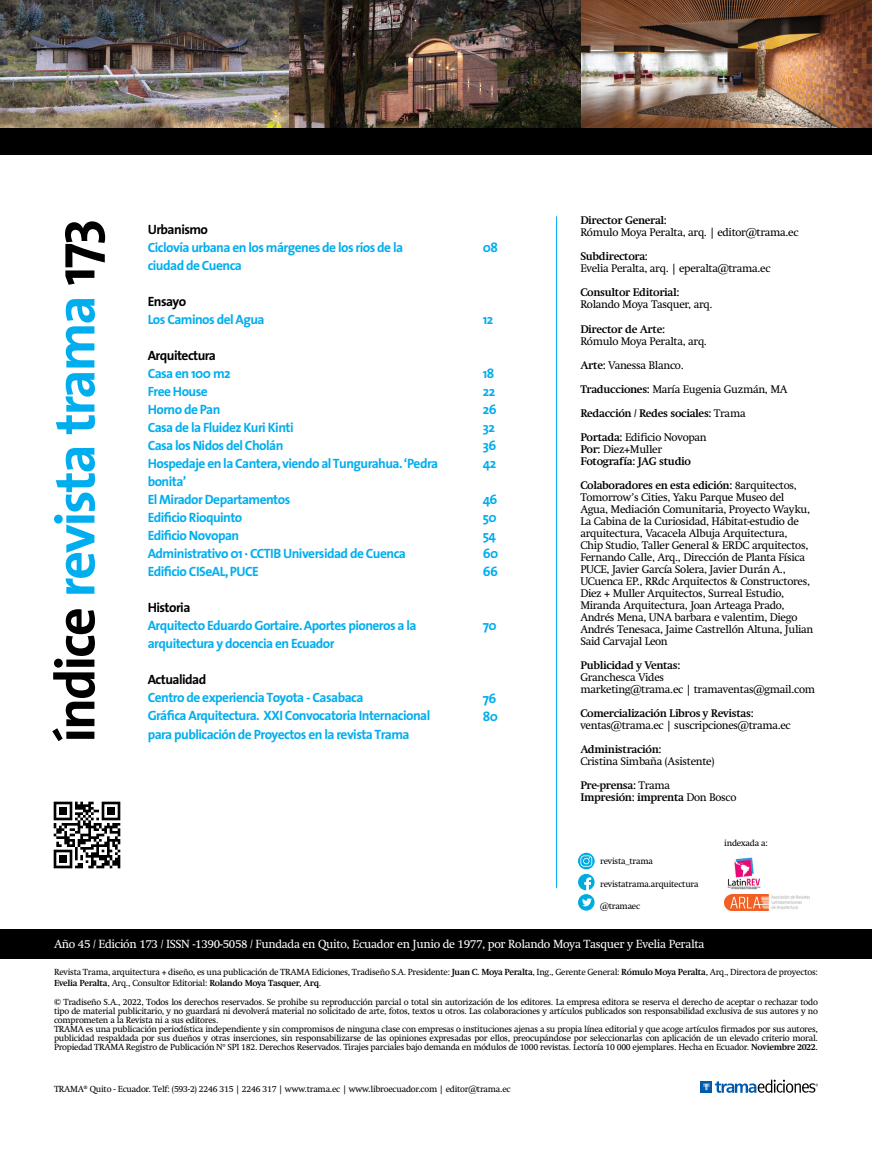
<style>
.page{position:relative;width:872px;height:1149px;background:#fff}
.page>*{position:absolute;margin:0;border:0;box-sizing:border-box;transform-origin:0 0}
.t1{font:700 56.55px "The Sans";letter-spacing:-.04em;color:#00aeef}
.t2{font:700 13.5px/18px "The Sans";letter-spacing:-.04em;color:#00aeef}
.t3{font:700 13.5px "The Sans";letter-spacing:-.04em;color:#000}
.t4{font:12px "Swift LT Pro";letter-spacing:-.03em;color:#fff}
.t5{font:11.25px/12px "Swift LT Pro";letter-spacing:-.03em;color:#000}
.t6{font:700 11.25px/12px "Swift LT Pro";letter-spacing:-.03em;color:#000}
.t7{font:9px/9px "Swift LT Pro";letter-spacing:-.03em;color:#000}
.s1{color:#000}
.s2{font-weight:700}
.s3{font-weight:400}
</style>
<div class="page">
<img style="left:0;top:0;width:872px;height:128px">
<hr style="left:556px;top:216px;width:1px;height:671px;background:#00aeef">
<div style="left:0;top:928px;width:872px;height:30px;background:#000"></div>
<div style="left:0;top:128px;width:872px;height:26px;background:#000"></div>
<svg style="left:578px;top:873px;width:16px;height:17px"></svg>
<svg style="left:578px;top:893px;width:16px;height:17px"></svg>
<svg style="left:582px;top:898px;width:10px;height:8px"></svg>
<svg style="left:578px;top:852px;width:16px;height:17px"></svg>
<svg style="left:580px;top:855px;width:12px;height:11px"></svg>
<svg style="left:700px;top:1081px;width:12px;height:11px"></svg>
<svg style="left:703px;top:1083px;width:6px;height:6px"></svg>
<svg style="left:715px;top:1079px;width:103px;height:13px"></svg>
<img style="left:53px;top:801px;width:68px;height:68px">
<img style="left:724px;top:894px;width:85px;height:16px">
<img style="left:727px;top:857px;width:34px;height:32px">
<h1 class="t1" style="left:28px;top:742px;width:525px;rotate:-90deg"><span class="s1">índice</span> revista trama <span class="s1">173</span></h1>
<h2 class="t3" style="left:148px;top:218px;width:62px">Urbanismo</h2>
<h2 class="t2" style="left:148px;top:238px;width:257px">Ciclovía urbana en los márgenes de los ríos de la ciudad de Cuenca</h2>
<h2 class="t3" style="left:148px;top:290px;width:40px">Ensayo</h2>
<h2 class="t2" style="left:148px;top:310px;width:118px">Los Caminos del Agua</h2>
<h2 class="t3" style="left:148px;top:344px;width:70px">Arquitectura</h2>
<p class="t2" style="left:148px;top:364px;width:292px">Casa en 100 m2<br>Free House<br>Horno de Pan<br>Casa de la Fluidez Kuri Kinti<br>Casa los Nidos del Cholán<br>Hospedaje en la Cantera, viendo al Tungurahua. ‘Pedra bonita’<br>El Mirador Departamentos<br>Edificio Rioquinto<br>Edificio Novopan<br>Administrativo 01 · CCTIB Universidad de Cuenca<br>Edificio CISeAL, PUCE</p>
<h2 class="t3" style="left:148px;top:596px;width:44px">Historia</h2>
<h2 class="t2" style="left:148px;top:616px;width:270px">Arquitecto Eduardo Gortaire. Aportes pioneros a la arquitectura y docencia en Ecuador</h2>
<h2 class="t3" style="left:148px;top:668px;width:60px">Actualidad</h2>
<h2 class="t2" style="left:148px;top:688px;width:284px">Centro de experiencia Toyota - Casabaca<br>Gráfica Arquitectura. XXI Convocatoria Internacional para publicación de Proyectos en la revista Trama</h2>
<h2 class="t2" style="left:483px;top:238px;width:17px">08</h2>
<h2 class="t2" style="left:483px;top:310px;width:12px">12</h2>
<h2 class="t2" style="left:483px;top:364px;width:15px">18<br>22<br>26<br>32<br>36<br>42</h2>
<h2 class="t2" style="left:483px;top:490px;width:17px">46<br>50<br>54<br>60<br>66</h2>
<h2 class="t2" style="left:483px;top:616px;width:15px">70</h2>
<h2 class="t2" style="left:483px;top:688px;width:17px">76<br>80</h2>
<p class="t6" style="left:580px;top:214px;width:88px">Director General:</p>
<p class="t5" style="left:580px;top:226px;width:220px">Rómulo Moya Peralta, arq. | editor@trama.ec</p>
<p class="t6" style="left:580px;top:250px;width:69px">Subdirectora:</p>
<p class="t5" style="left:580px;top:262px;width:192px">Evelia Peralta, arq. | eperalta@trama.ec</p>
<p class="t6" style="left:580px;top:286px;width:101px">Consultor Editorial:</p>
<p class="t5" style="left:580px;top:298px;width:134px">Rolando Moya Tasquer, arq.</p>
<p class="t6" style="left:580px;top:322px;width:86px">Director de Arte:</p>
<p class="t5" style="left:580px;top:328px;width:209px;line-height:24px">Rómulo Moya Peralta, arq.<br><span class="s2">Arte:</span> Vanessa Blanco.<br><span class="s2">Traducciones:</span> María Eugenia Guzmán, MA<br><span class="s2">Redacción / Redes sociales:</span> Trama<br><span class="s2">Portada:</span> Edificio Novopan</p>
<p class="t6" style="left:580px;top:442px;width:112px">Por: <span class="s3">Diez+Muller<br></span>Fotografía: JAG studio</p>
<p class="t5" style="left:580px;top:478px;width:235px"><span class="s2">Colaboradores en esta edición:</span> 8arquitectos, Tomorrow’s Cities, Yaku Parque Museo del Agua, Mediación Comunitaria, Proyecto Wayku, La Cabina de la Curiosidad, Hábitat-estudio de arquitectura, Vacacela Albuja Arquitectura,<br>Chip Studio, Taller General &amp; ERDC arquitectos, Fernando Calle, Arq., Dirección de Planta Física PUCE, Javier García Solera, Javier Durán A., UCuenca EP., RRdc Arquitectos &amp; Constructores, Diez + Muller Arquitectos, Surreal Estudio, Miranda Arquitectura, Joan Arteaga Prado, Andrés Mena, UNA barbara e valentim, Diego Andrés Tenesaca, Jaime Castrellón Altuna, Julian Said Carvajal Leon</p>
<p class="t6" style="left:580px;top:658px;width:102px">Publicidad y Ventas:</p>
<p class="t5" style="left:580px;top:670px;width:236px">Granchesca Vides<br>marketing@trama.ec | tramaventas@gmail.com</p>
<p class="t6" style="left:580px;top:706px;width:175px">Comercialización Libros y Revistas:</p>
<p class="t5" style="left:580px;top:718px;width:212px">ventas@trama.ec | suscripciones@trama.ec</p>
<p class="t6" style="left:580px;top:742px;width:83px">Administración:</p>
<p class="t5" style="left:580px;top:748px;width:136px;line-height:24px">Cristina Simbaña (Asistente)<br><span class="s2">Pre-prensa:</span> Trama</p>
<p class="t6" style="left:580px;top:790px;width:158px">Impresión: imprenta <span class="s3">Don Bosco</span></p>
<p class="t7" style="left:600px;top:856px;width:54px">revista_trama</p>
<p class="t7" style="left:600px;top:879px;width:100px">revistatrama.arquitectura</p>
<p class="t7" style="left:600px;top:901px;width:42px">@tramaec</p>
<p class="t7" style="left:724px;top:838px;width:45px">indexada a:</p>
<h3 class="t4" style="left:54px;top:936px;width:652px">Año 45 / Edición 173 / ISSN -1390-5058 / Fundada en Quito, Ecuador en Junio de 1977, por Rolando Moya Tasquer y Evelia Peralta</h3>
<p class="t7" style="left:54px;top:966px;width:765px;line-height:10.5px">Revista Trama, arquitectura + diseño, es una publicación de TRAMA Ediciones, Tradiseño S.A. Presidente: <span class="s2">Juan C. Moya Peralta</span>, Ing., Gerente General: <span class="s2">Rómulo Moya Peralta</span>, Arq., Directora de proyectos:<br><span class="s2">Evelia Peralta</span>, Arq., Consultor Editorial: <span class="s2">Rolando Moya Tasquer, Arq</span>.</p>
<p class="t7" style="left:54px;top:997px;width:765px">© Tradiseño S.A., 2022, Todos los derechos reservados. Se prohibe su reproducción parcial o total sin autorización de los editores. La empresa editora se reserva el derecho de aceptar o rechazar todo tipo de material publicitario, y no guardará ni devolverá material no solicitado de arte, fotos, textos u otros. Las colaboraciones y artículos publicados son responsabilidad exclusiva de sus autores y no comprometen a la Revista ni a sus editores.<br>TRAMA es una publicación periodística independiente y sin compromisos de ninguna clase con empresas o instituciones ajenas a su propia línea editorial y que acoge artículos firmados por sus autores, publicidad respaldada por sus dueños y otras inserciones, sin responsabilizarse de las opiniones expresadas por ellos, preocupándose por seleccionarlas con aplicación de un elevado criterio moral.<br>Propiedad TRAMA Registro de Publicación N° SPI 182. Derechos Reservados. Tirajes parciales bajo demanda en módulos de 1000 revistas. Lectoría 10 000 ejemplares. Hecha en Ecuador. <span class="s2">Noviembre 2022.</span></p>
<p class="t7" style="left:54px;top:1084px;width:458px">TRAMA® Quito - Ecuador. Telf: (593-2) 2246 315 | 2246 317 | www.trama.ec | www.libroecuador.com | editor@trama.ec</p>
</div>
